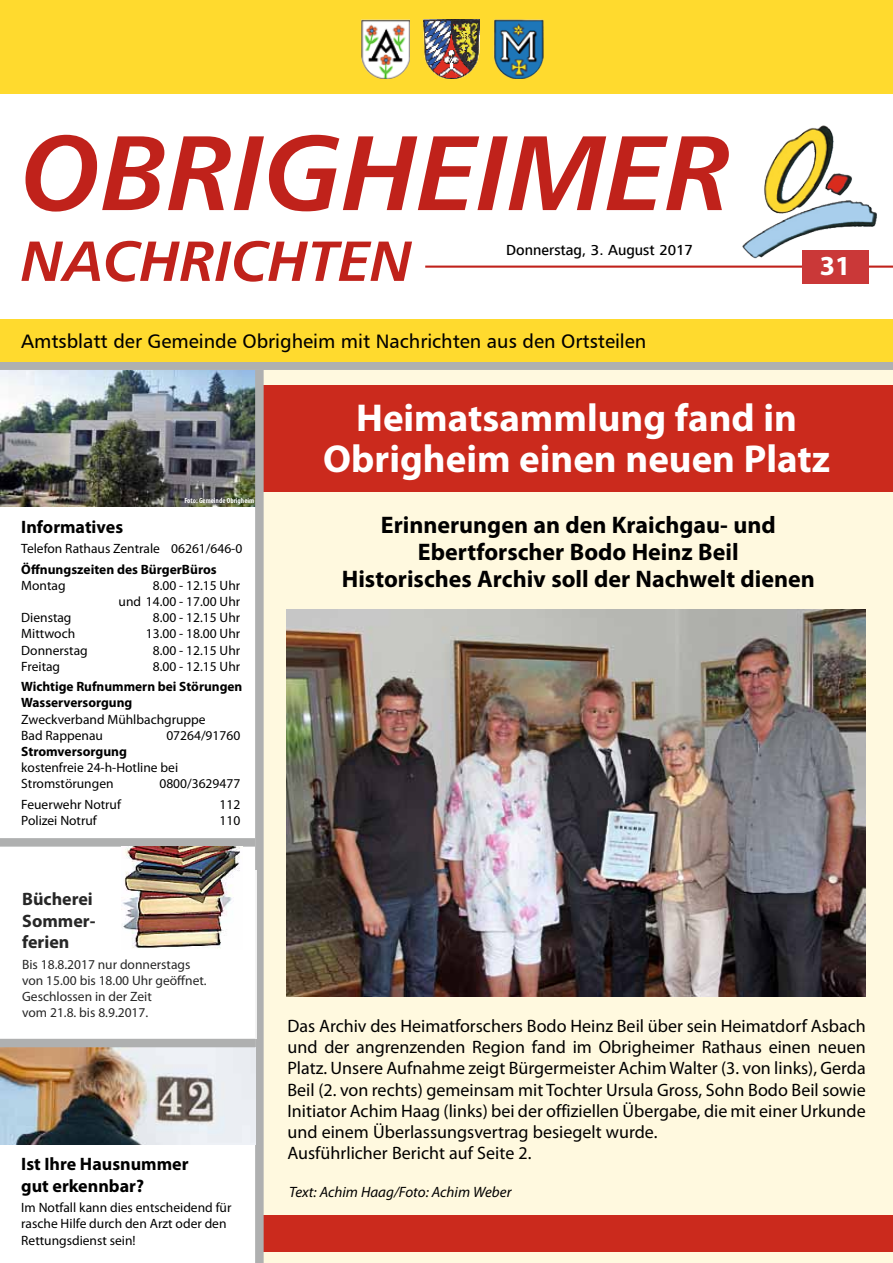
<style>
.page{position:relative;width:893px;height:1263px;background:#fff}
.page>*{position:absolute;margin:0;border:0;box-sizing:border-box;transform-origin:0 0}
.t1{font:106.2px "Humanist 777 BT Bold Italic B";color:#c0221b}
.t2{font:56.7px "Humanist 777 BT Bold Italic B";color:#c0221b}
.t3{font:700 39px/40.5px "Myriad Pro";color:#fff;text-align:center}
.t4{font:700 27.6px "Myriad Pro";color:#fff}
.t5{font:700 24px/27px "Myriad Pro";color:#000;text-align:center}
.t6{font:19.5px "Humanist 777 BT Roman B";color:#000}
.t7{font:18px/21px "Myriad Pro";color:#000}
.t8{font:700 18px/21.6px "Myriad Pro";color:#000}
.t9{font:italic 15px "Myriad Pro";color:#000}
.t10{font:500 15px "Frutiger Next LT";color:#000}
.t11{font:13.5px/16.2px "Myriad Pro";color:#000}
.t12{font:700 13.5px/20.4px "Myriad Pro";color:#000;text-align:right}
.t13{font:700 condensed 7.5px "Myriad Pro";color:#fff}
.s1{font-weight:700}
.s2{font-weight:400}
</style>
<div class="page">
<div style="left:259px;top:366px;width:634px;height:897px;background:#fff9df"></div>
<div style="left:259px;top:385px;width:634px;height:107px;background:#cb2a1d"></div>
<div style="left:264px;top:1215px;width:629px;height:36px;background:#cb2a1d"></div>
<img style="left:0;top:370px;width:255px;height:137px">
<div style="left:255px;top:370px;width:9px;height:893px;background:#afb0b0"></div>
<div style="left:0;top:361px;width:893px;height:9px;background:#afb0b0"></div>
<img style="left:742px;top:125px;width:135px;height:135px">
<div style="left:0;top:319px;width:893px;height:42px;background:#ffda2e"></div>
<hr style="left:425px;top:266px;width:468px;height:2px;background:#c0221b">
<div style="left:802px;top:250px;width:66px;height:33px;background:#ca3838"></div>
<div style="left:0;top:0;width:893px;height:94px;background:#ffda2e"></div>
<img style="left:361px;top:19px;width:49px;height:60px">
<img style="left:494px;top:19px;width:49px;height:60px">
<img style="left:423px;top:19px;width:57px;height:60px">
<div style="left:0;top:838px;width:255px;height:9px;background:#afb0b0"></div>
<div style="left:1px;top:870px;width:255px;height:169px;background:#fff"></div>
<img style="left:0;top:1047px;width:255px;height:98px">
<div style="left:0;top:1039px;width:255px;height:8px;background:#afb0b0"></div>
<img style="left:286px;top:610px;width:580px;height:386px">
<img style="left:121px;top:847px;width:119px;height:102px">
<p class="t1" style="left:21px;top:105px;width:712px">OBRIGHEIMER</p>
<p class="t2" style="left:21px;top:225px;width:393px">NACHRICHTEN</p>
<p class="t10" style="left:506px;top:242px;width:188px">Donnerstag, 3. August 2017</p>
<p class="t6" style="left:21px;top:329px;width:626px">Amtsblatt der Gemeinde Obrigheim mit Nachrichten aus den Ortsteilen</p>
<p class="t4" style="left:820px;top:248px;width:32px">31</p>
<p class="t13" style="left:185px;top:495px;width:71px">Foto: Gemeinde Obrigheim</p>
<p class="t8" style="left:21px;top:515px;width:103px">Informatives</p>
<p class="t11" style="left:21px;top:538px;width:223px;line-height:20.4px">Telefon Rathaus Zentrale 06261/646-0<br><span class="s1">Öffnungszeiten des BürgerBüros</span></p>
<p class="t11" style="left:21px;top:577px;width:46px">Montag</p>
<p class="t11" style="left:119px;top:577px;width:123px;text-align:right">8.00 - 12.15 Uhr<br>und 14.00 - 17.00 Uhr</p>
<p class="t11" style="left:21px;top:609px;width:52px">Dienstag</p>
<p class="t11" style="left:153px;top:609px;width:89px">8.00 - 12.15 Uhr</p>
<p class="t11" style="left:21px;top:625px;width:55px">Mittwoch</p>
<p class="t11" style="left:146px;top:625px;width:96px">13.00 - 18.00 Uhr</p>
<p class="t11" style="left:21px;top:642px;width:68px">Donnerstag</p>
<p class="t11" style="left:153px;top:642px;width:89px">8.00 - 12.15 Uhr</p>
<p class="t11" style="left:21px;top:658px;width:40px">Freitag</p>
<p class="t12" style="left:21px;top:656px;width:223px"><span class="s2">8.00 - 12.15 Uhr<br></span>Wichtige Rufnummern bei Störungen</p>
<p class="t11" style="left:21px;top:695px;width:186px"><span class="s1">Wasserversorgung<br></span>Zweckverband Mühlbachgruppe<br>Bad Rappenau</p>
<p class="t11" style="left:166px;top:727px;width:75px">07264/91760</p>
<p class="t11" style="left:21px;top:743px;width:158px"><span class="s1">Stromversorgung </span>kostenfreie 24-h-Hotline bei<br>Stromstörungen</p>
<p class="t11" style="left:159px;top:776px;width:82px">0800/3629477</p>
<p class="t11" style="left:21px;top:796px;width:101px">Feuerwehr Notruf</p>
<p class="t11" style="left:219px;top:796px;width:22px">112</p>
<p class="t11" style="left:21px;top:812px;width:77px">Polizei Notruf</p>
<p class="t11" style="left:219px;top:812px;width:22px">110</p>
<h3 class="t8" style="left:22px;top:887px;width:75px">Bücherei<br>Sommer&shy;ferien</h3>
<p class="t11" style="left:22px;top:956px;width:186px">Bis 18.8.2017 nur donnerstags von 15.00 bis 18.00 Uhr geöffnet.<br>Geschlossen in der Zeit<br>vom 21.8. bis 8.9.2017.</p>
<p class="t8" style="left:21px;top:1153px;width:169px">Ist Ihre Hausnummer gut erkennbar?</p>
<p class="t11" style="left:21px;top:1199px;width:212px">Im Notfall kann dies entscheidend für rasche Hilfe durch den Arzt oder den<br>Rettungsdienst sein!</p>
<p class="t3" style="left:323px;top:396px;width:508px">Heimatsammlung fand in<br>Obrigheim einen neuen Platz</p>
<p class="t5" style="left:342px;top:510px;width:475px">Erinnerungen an den Kraichgau- und<br>Ebertforscher Bodo Heinz Beil<br>Historisches Archiv soll der Nachwelt dienen</p>
<p class="t7" style="left:287px;top:1016px;width:580px">Das Archiv des Heimatforschers Bodo Heinz Beil über sein Heimatdorf Asbach und der angrenzenden Region fand im Obrigheimer Rathaus einen neuen Platz. Unsere Aufnahme zeigt Bürgermeister Achim Walter (3. von links), Gerda Beil (2. von rechts) gemeinsam mit Tochter Ursula Gross, Sohn Bodo Beil sowie Initiator Achim Haag (links) bei der offiziellen Übergabe, die mit einer Urkunde und einem Überlassungsvertrag besiegelt wurde.<br>Ausführlicher Bericht auf Seite 2.</p>
<p class="t9" style="left:289px;top:1183px;width:224px">Text: Achim Haag/Foto: Achim Weber</p>
</div>
